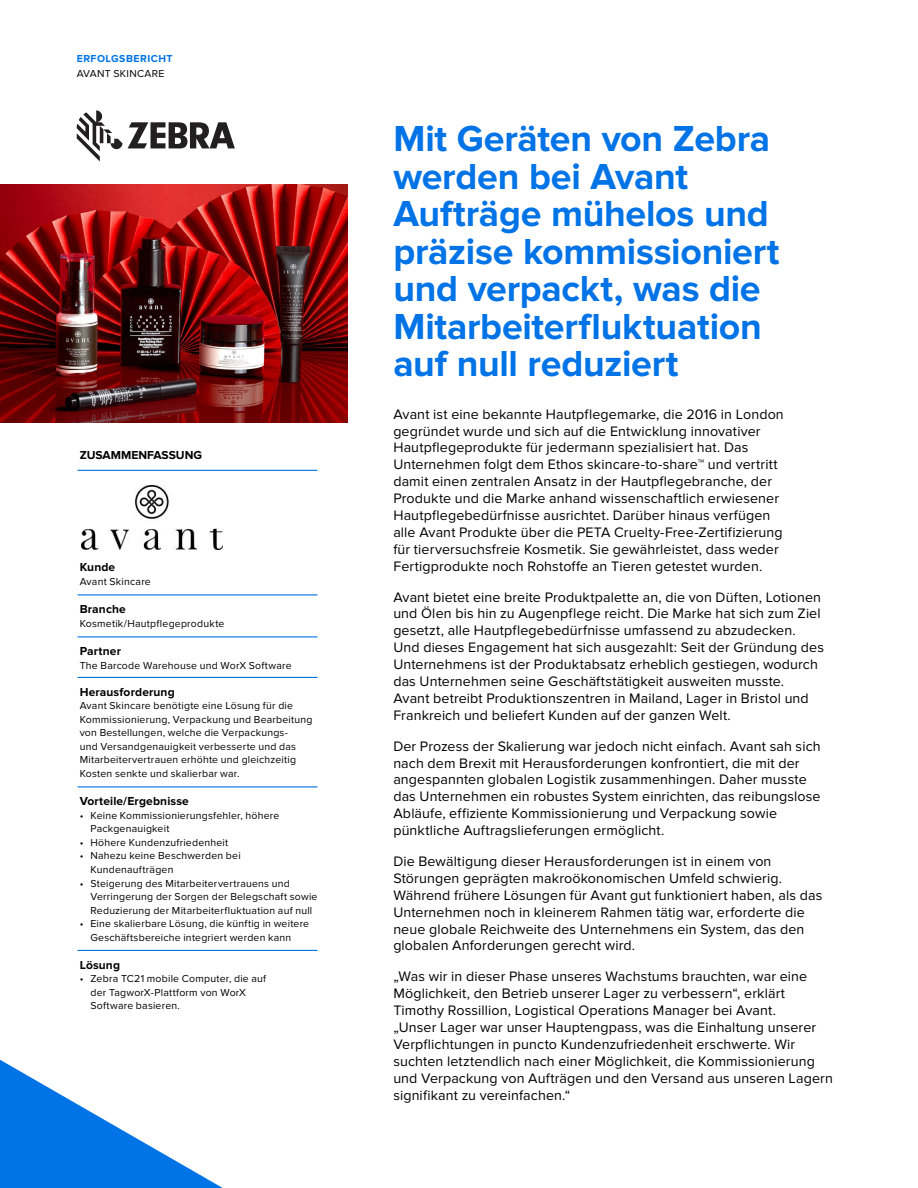
<style>
.page{position:relative;width:918px;height:1188px;background:#fff}
.page>*{position:absolute;margin:0;border:0;box-sizing:border-box;transform-origin:0 0}
.t1{font:700 37.5px/37.5px "Proxima Nova";letter-spacing:-.01em;color:#0073e6}
.t2{font:14.25px/17px "Proxima Nova";letter-spacing:.01em;color:#000}
.t3{font:700 12px "Proxima Nova";letter-spacing:.005em;color:#000}
.t4{font:10.5px/13.5px "Proxima Nova";letter-spacing:.02em;color:#000}
.t5{font:700 10.5px "Proxima Nova";letter-spacing:.045em;color:#0073e6}
</style>
<div class="page">
<svg style="left:77px;top:110px;width:45px;height:51px"></svg>
<svg style="left:128px;top:122px;width:107px;height:26px"></svg>
<hr style="left:78px;top:470px;width:240px;height:1px;background:#0073e6">
<img style="left:81px;top:485px;width:141px;height:64px">
<svg style="left:0;top:1060px;width:223px;height:128px"></svg>
<hr style="left:78px;top:594px;width:240px;height:1px;background:#0073e6">
<hr style="left:78px;top:636px;width:240px;height:1px;background:#0073e6">
<hr style="left:78px;top:677px;width:240px;height:1px;background:#0073e6">
<hr style="left:78px;top:786px;width:240px;height:1px;background:#0073e6">
<hr style="left:78px;top:950px;width:240px;height:1px;background:#0073e6">
<img style="left:0;top:184px;width:347px;height:239px">
<p class="t5" style="left:77px;top:53px;width:98px">ERFOLGSBERICHT</p>
<p class="t4" style="left:77px;top:66px;width:89px">AVANT SKINCARE</p>
<p class="t3" style="left:80px;top:448px;width:124px">ZUSAMMENFASSUNG</p>
<p class="t3" style="left:80px;top:561px;width:37px">Kunde</p>
<p class="t4" style="left:80px;top:575px;width:73px">Avant Skincare</p>
<p class="t3" style="left:80px;top:603px;width:48px">Branche</p>
<p class="t4" style="left:80px;top:617px;width:146px">Kosmetik/Hautpflegeprodukte</p>
<p class="t3" style="left:80px;top:645px;width:43px">Partner</p>
<p class="t4" style="left:80px;top:659px;width:214px">The Barcode Warehouse und WorX Software</p>
<p class="t3" style="left:80px;top:685px;width:97px">Herausforderung</p>
<p class="t4" style="left:80px;top:699px;width:234px">Avant Skincare benötigte eine Lösung für die Kommissionierung, Verpackung und Bearbeitung von Bestellungen, welche die Verpackungs-<br>und Versandgenauigkeit verbesserte und das Mitarbeitervertrauen erhöhte und gleichzeitig Kosten senkte und skalierbar war.</p>
<p class="t3" style="left:80px;top:795px;width:111px">Vorteile/Ergebnisse</p>
<p class="t4" style="left:90px;top:809px;width:190px;text-indent:-11px">• Keine Kommissionierungsfehler, höhere<br>Packgenauigkeit</p>
<p class="t4" style="left:80px;top:836px;width:150px">• Höhere Kundenzufriedenheit</p>
<p class="t4" style="left:90px;top:849px;width:152px;text-indent:-11px">• Nahezu keine Beschwerden bei<br>Kundenaufträgen</p>
<p class="t4" style="left:90px;top:876px;width:229px;text-indent:-11px">• Steigerung des Mitarbeitervertrauens und<br>Verringerung der Sorgen der Belegschaft sowie<br>Reduzierung der Mitarbeiterfluktuation auf null</p>
<p class="t4" style="left:90px;top:917px;width:220px;text-indent:-11px">• Eine skalierbare Lösung, die künftig in weitere<br>Geschäftsbereiche integriert werden kann</p>
<p class="t3" style="left:80px;top:958px;width:42px">Lösung</p>
<p class="t4" style="left:90px;top:972px;width:177px;text-indent:-11px">• Zebra TC21 mobile Computer, die auf der TagworX-Plattform von WorX<br>Software basieren.</p>
<h1 class="t1" style="left:393px;top:121px;width:388px">Mit Geräten von Zebra werden bei Avant<br>Aufträge mühelos und präzise kommissioniert und verpackt, was die<br>Mitarbeiterfluktuation auf null reduziert</h1>
<p class="t2" style="left:393px;top:406px;width:392px">Avant ist eine bekannte Hautpflegemarke, die 2016 in London gegründet wurde und sich auf die Entwicklung innovativer Hautpflegeprodukte für jedermann spezialisiert hat. Das Unternehmen folgt dem Ethos skincare-to-share™ und vertritt damit einen zentralen Ansatz in der Hautpflegebranche, der Produkte und die Marke anhand wissenschaftlich erwiesener Hautpflegebedürfnisse ausrichtet. Darüber hinaus verfügen alle Avant Produkte über die PETA Cruelty-Free-Zertifizierung für tierversuchsfreie Kosmetik. Sie gewährleistet, dass weder Fertigprodukte noch Rohstoffe an Tieren getestet wurden.</p>
<p class="t2" style="left:393px;top:589px;width:432px">Avant bietet eine breite Produktpalette an, die von Düften, Lotionen und Ölen bis hin zu Augenpflege reicht. Die Marke hat sich zum Ziel gesetzt, alle Hautpflegebedürfnisse umfassend zu abzudecken.<br>Und dieses Engagement hat sich ausgezahlt: Seit der Gründung des Unternehmens ist der Produktabsatz erheblich gestiegen, wodurch das Unternehmen seine Geschäftstätigkeit ausweiten musste.<br>Avant betreibt Produktionszentren in Mailand, Lager in Bristol und Frankreich und beliefert Kunden auf der ganzen Welt.</p>
<p class="t2" style="left:393px;top:738px;width:429px">Der Prozess der Skalierung war jedoch nicht einfach. Avant sah sich nach dem Brexit mit Herausforderungen konfrontiert, die mit der angespannten globalen Logistik zusammenhingen. Daher musste das Unternehmen ein robustes System einrichten, das reibungslose Abläufe, effiziente Kommissionierung und Verpackung sowie pünktliche Auftragslieferungen ermöglicht.</p>
<p class="t2" style="left:393px;top:853px;width:430px">Die Bewältigung dieser Herausforderungen ist in einem von Störungen geprägten makroökonomischen Umfeld schwierig.<br>Während frühere Lösungen für Avant gut funktioniert haben, als das Unternehmen noch in kleinerem Rahmen tätig war, erforderte die neue globale Reichweite des Unternehmens ein System, das den globalen Anforderungen gerecht wird.</p>
<p class="t2" style="left:393px;top:968px;width:441px">„Was wir in dieser Phase unseres Wachstums brauchten, war eine Möglichkeit, den Betrieb unserer Lager zu verbessern“, erklärt Timothy Rossillion, Logistical Operations Manager bei Avant.<br>„Unser Lager war unser Hauptengpass, was die Einhaltung unserer Verpflichtungen in puncto Kundenzufriedenheit erschwerte. Wir suchten letztendlich nach einer Möglichkeit, die Kommissionierung und Verpackung von Aufträgen und den Versand aus unseren Lagern signifikant zu vereinfachen.“</p>
</div>
